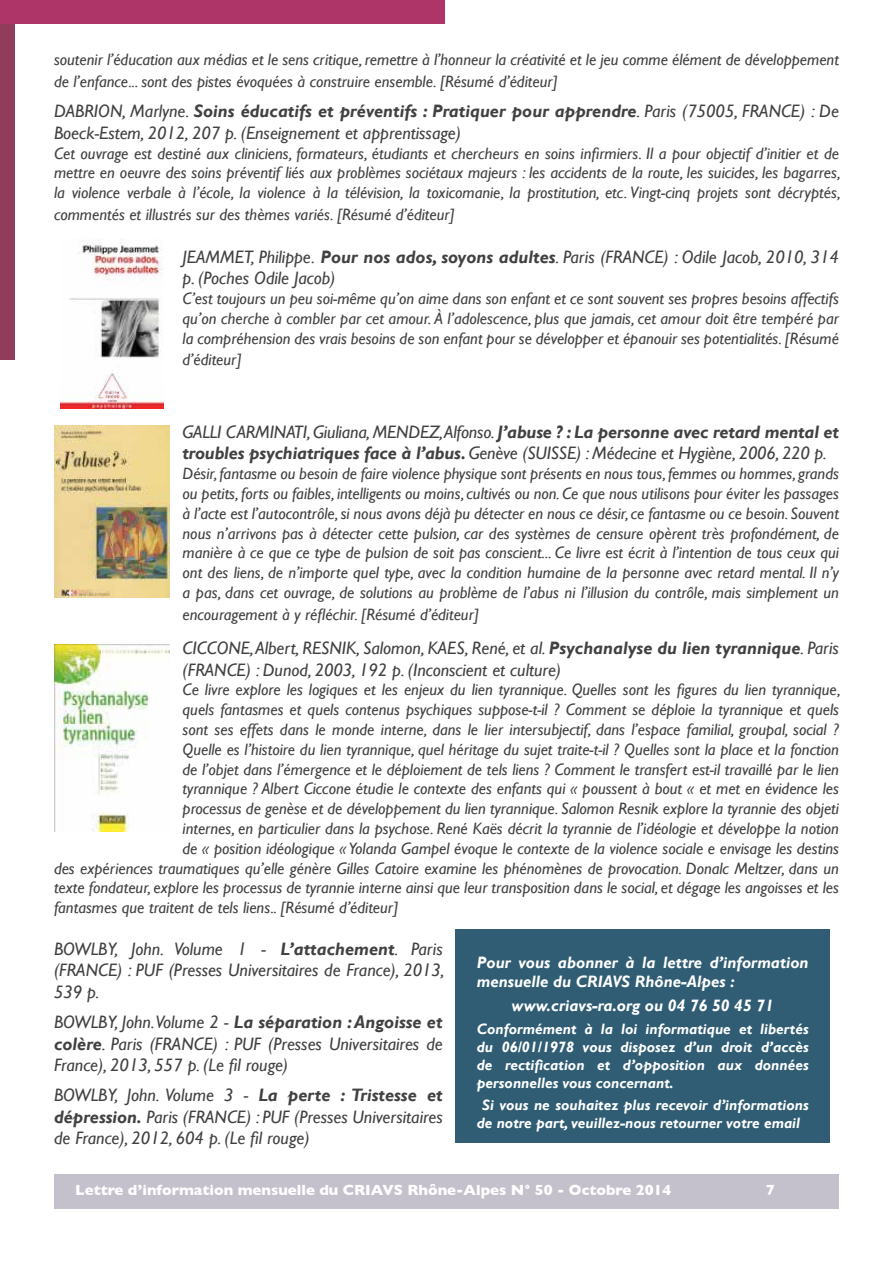
<style>
.page{position:relative;width:893px;height:1263px;background:#fff}
.page>*{position:absolute;margin:0;border:0;box-sizing:border-box;transform-origin:0 0}
.t1{font:italic 18px/21.6px "Gill Sans";color:#414042}
.t2{font:italic 16.5px/19.8px "Gill Sans";color:#414042;text-align:justify}
.t3{font:italic 700 16.5px/19.8px "Gill Sans";color:#fff}
.t4{font:italic 700 15px/18px "Gill Sans";color:#fff;text-align:justify}
.t5{font:700 15px "Gill Sans";color:#fff}
.s1{font-weight:700}
</style>
<div class="page">
<div style="left:0;top:0;width:15px;height:359px;background:#903c5b"></div>
<div style="left:54px;top:1174px;width:785px;height:35px;background:#c5c1cc"></div>
<div style="left:0;top:0;width:444px;height:23px;background:#ad3567"></div>
<div style="left:455px;top:929px;width:375px;height:214px;background:#305d73"></div>
<img style="left:54px;top:426px;width:116px;height:171px">
<img style="left:60px;top:239px;width:103px;height:169px">
<img style="left:54px;top:644px;width:116px;height:187px">
<p class="t2" style="left:54px;top:49px;width:786px;line-height:21.6px">soutenir l’éducation aux médias et le sens critique, remettre à l’honneur la créativité et le jeu comme élément de développement de l’enfance... sont des pistes évoquées à construire ensemble. [Résumé d’éditeur]</p>
<p class="t1" style="left:54px;top:101px;width:786px">DABRION, Marlyne. <span class="s1">Soins éducatifs et préventifs : Pratiquer pour apprendre</span>. Paris (75005, FRANCE) : De<br>Boeck-Estem, 2012, 207 p. (Enseignement et apprentissage)</p>
<p class="t2" style="left:54px;top:143px;width:788px">Cet ouvrage est destiné aux cliniciens, formateurs, étudiants et chercheurs en soins infirmiers. Il a pour objectif d’initier et de mettre en oeuvre des soins préventif liés aux problèmes sociétaux majeurs : les accidents de la route, les suicides, les bagarres, la violence verbale à l’école, la violence à la télévision, la toxicomanie, la prostitution, etc. Vingt-cinq projets sont décryptés,</p>
<p class="t2" style="left:54px;top:205px;width:403px">commentés et illustrés sur des thèmes variés. [Résumé d’éditeur]</p>
<p class="t1" style="left:183px;top:246px;width:658px">JEAMMET, Philippe. <span class="s1">Pour nos ados, soyons adultes</span>. Paris (FRANCE) : Odile Jacob, 2010, 314 p. (Poches Odile Jacob)</p>
<p class="t2" style="left:183px;top:289px;width:658px">C’est toujours un peu soi-même qu’on aime dans son enfant et ce sont souvent ses propres besoins affectifs qu’on cherche à combler par cet amour. À l’adolescence, plus que jamais, cet amour doit être tempéré par la compréhension des vrais besoins de son enfant pour se développer et épanouir ses potentialités. [Résumé</p>
<p class="t2" style="left:183px;top:350px;width:61px">d’éditeur]</p>
<p class="t1" style="left:183px;top:421px;width:658px">GALLI CARMINATI, Giuliana, MENDEZ, Alfonso. <span class="s1">J’abuse ? : La personne avec retard mental et troubles psychiatriques face à l’abus.</span> Genève (SUISSE) : Médecine et Hygiène, 2006, 220 p.</p>
<p class="t2" style="left:183px;top:464px;width:658px">Désir, fantasme ou besoin de faire violence physique sont présents en nous tous, femmes ou hommes, grands ou petits, forts ou faibles, intelligents ou moins, cultivés ou non. Ce que nous utilisons pour éviter les passages à l’acte est l’autocontrôle, si nous avons déjà pu détecter en nous ce désir, ce fantasme ou ce besoin. Souvent nous n’arrivons pas à détecter cette pulsion, car des systèmes de censure opèrent très profondément, de manière à ce que ce type de pulsion de soit pas conscient... Ce livre est écrit à l’intention de tous ceux qui ont des liens, de n’importe quel type, avec la condition humaine de la personne avec retard mental. Il n’y a pas, dans cet ouvrage, de solutions au problème de l’abus ni l’illusion du contrôle, mais simplement un</p>
<p class="t2" style="left:183px;top:604px;width:298px">encouragement à y réfléchir. [Résumé d’éditeur]</p>
<p class="t1" style="left:183px;top:637px;width:658px">CICCONE, Albert, RESNIK, Salomon, KAES, René, et al. <span class="s1">Psychanalyse du lien tyrannique</span>. Paris (FRANCE) : Dunod, 2003, 192 p. (Inconscient et culture)</p>
<p class="t2" style="left:183px;top:680px;width:659px">Ce livre explore les logiques et les enjeux du lien tyrannique. Quelles sont les figures du lien tyrannique,</p>
<p class="t2" style="left:183px;top:700px;width:658px">quels fantasmes et quels contenus psychiques suppose-t-il ? Comment se déploie la tyrannique et quels</p>
<p class="t2" style="left:183px;top:720px;width:658px">sont ses effets dans le monde interne, dans le lier intersubjectif, dans l’espace familial, groupal, social ?</p>
<p class="t2" style="left:183px;top:740px;width:658px">Quelle es l’histoire du lien tyrannique, quel héritage du sujet traite-t-il ? Quelles sont la place et la fonction</p>
<p class="t2" style="left:183px;top:759px;width:658px">de l’objet dans l’émergence et le déploiement de tels liens ? Comment le transfert est-il travaillé par le lien</p>
<p class="t2" style="left:183px;top:779px;width:658px">tyrannique ? Albert Ciccone étudie le contexte des enfants qui « poussent à bout « et met en évidence les</p>
<p class="t2" style="left:183px;top:799px;width:658px">processus de genèse et de développement du lien tyrannique. Salomon Resnik explore la tyrannie des objeti</p>
<p class="t2" style="left:183px;top:819px;width:658px">internes, en particulier dans la psychose. René Kaës décrit la tyrannie de l’idéologie et développe la notion</p>
<p class="t2" style="left:183px;top:839px;width:658px">de « position idéologique « Yolanda Gampel évoque le contexte de la violence sociale e envisage les destins</p>
<p class="t2" style="left:54px;top:858px;width:786px">des expériences traumatiques qu’elle génère Gilles Catoire examine les phénomènes de provocation. Donalc Meltzer, dans un</p>
<p class="t2" style="left:54px;top:878px;width:786px">texte fondateur, explore les processus de tyrannie interne ainsi que leur transposition dans le social, et dégage les angoisses et les</p>
<p class="t2" style="left:54px;top:898px;width:346px">fantasmes que traitent de tels liens.. [Résumé d’éditeur]</p>
<p class="t1" style="left:54px;top:938px;width:392px;text-align:justify">BOWLBY, John. Volume 1 - <span class="s1">L’attachement</span>. Paris (FRANCE) : PUF (Presses Universitaires de France), 2013, 539 p.</p>
<p class="t1" style="left:54px;top:1011px;width:390px;text-align:justify">BOWLBY, John.Volume 2 - <span class="s1">La séparation : Angoisse et colère</span>. Paris (FRANCE) : PUF (Presses Universitaires de France), 2013, 557 p. (Le fil rouge)</p>
<p class="t1" style="left:54px;top:1085px;width:390px;text-align:justify">BOWLBY, John. Volume 3 - <span class="s1">La perte : Tristesse et dépression.</span> Paris (FRANCE) : PUF (Presses Universitaires de France), 2012, 604 p. (Le fil rouge)</p>
<p class="t3" style="left:477px;top:952px;width:333px">Pour vous abonner à la lettre d’information mensuelle du CRIAVS Rhône-Alpes :</p>
<p class="t3" style="left:512px;top:996px;width:264px">www.criavs-ra.org ou 04 76 50 45 71</p>
<p class="t4" style="left:477px;top:1020px;width:333px">Conformément à la loi informatique et libertés du 06/01/1978 vous disposez d’un droit d’accès de rectification et d’opposition aux données personnelles vous concernant.</p>
<p class="t4" style="left:477px;top:1096px;width:333px;text-align:center">Si vous ne souhaitez plus recevoir d’informations de notre part, veuillez-nous retourner votre email</p>
<p class="t5" style="left:75px;top:1181px;width:598px">Lettre d’information mensuelle du CRIAVS Rhône-Alpes N° 50 - Octobre 2014</p>
<p class="t5" style="left:766px;top:1181px;width:10px">7</p>
</div>
